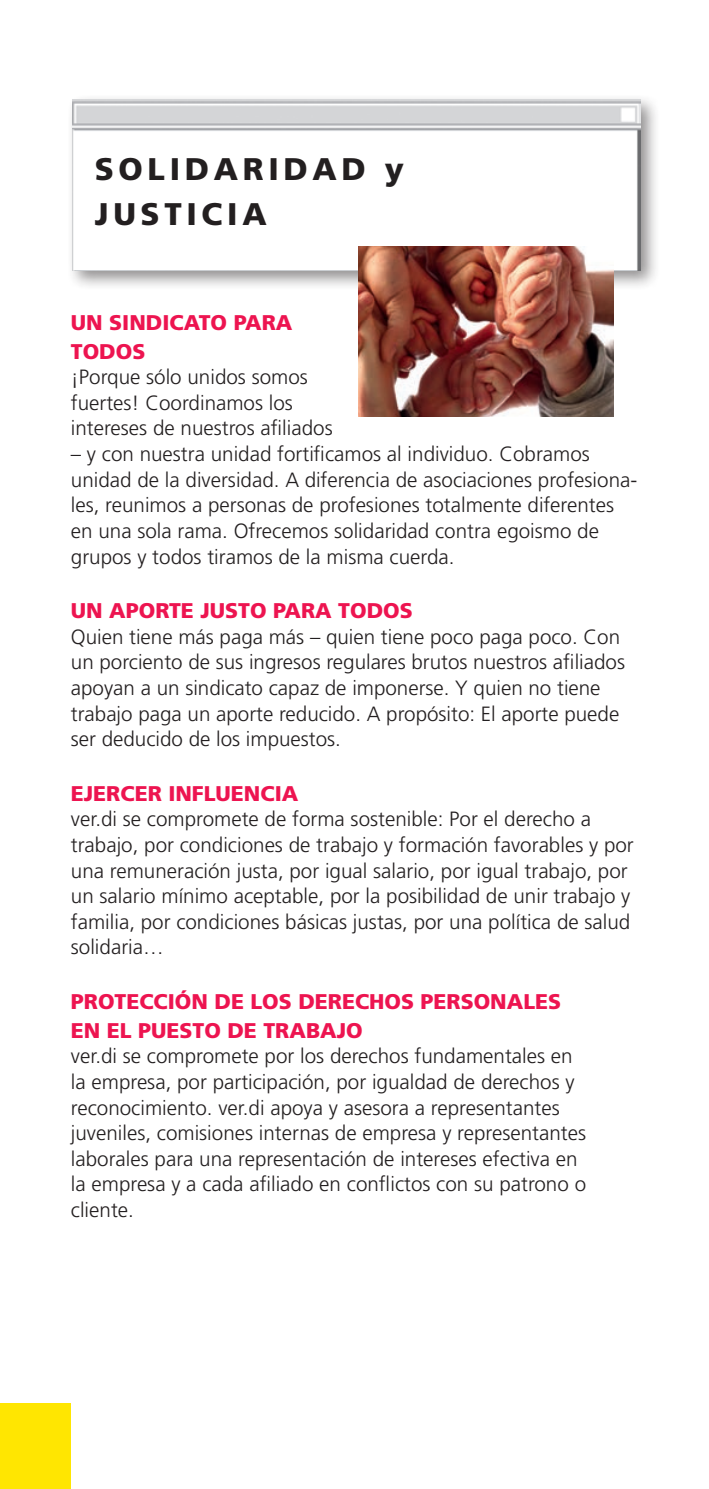
<style>
.page{position:relative;width:709px;height:1489px;background:#fff}
.page>*{position:absolute;margin:0;border:0;box-sizing:border-box;transform-origin:0 0}
.t1{font:900 31.25px/45px "Frutiger LT Pro";letter-spacing:.15em;color:#231f20}
.t2{font:900 21.25px/28.8px "Frutiger LT Pro";color:#ed1450}
.t3{font:300 20.5px/25.5px "Frutiger LT Pro";color:#231f20}
</style>
<div class="page">
<div style="left:66px;top:93px;width:595px;height:198px;background:#231f20;opacity:.5"></div>
<img style="left:73px;top:100px;width:567px;height:170px">
<div style="left:0;top:1403px;width:71px;height:85px;background:#ffe601"></div>
<img style="left:358px;top:246px;width:255px;height:170px">
<h1 class="t1" style="left:95px;top:146px;width:310px">SOLIDARIDAD y<br>JUSTICIA</h1>
<p class="t2" style="left:71px;top:308px;width:223px">UN SINDICATO PARA<br>TODOS</p>
<p class="t3" style="left:71px;top:364px;width:263px">¡Porque sólo unidos somos fuertes! Coordinamos los intereses de nuestros afiliados</p>
<p class="t3" style="left:71px;top:441px;width:568px">– y con nuestra unidad fortificamos al individuo. Cobramos unidad de la diversidad. A diferencia de asociaciones profesiona&shy;les, reunimos a personas de profesiones totalmente diferentes en una sola rama. Ofrecemos solidaridad contra egoismo de grupos y todos tiramos de la misma cuerda.</p>
<p class="t2" style="left:71px;top:596px;width:343px">UN APORTE JUSTO PARA TODOS</p>
<p class="t3" style="left:71px;top:624px;width:555px">Quien tiene más paga más – quien tiene poco paga poco. Con un porciento de sus ingresos regulares brutos nuestros afiliados apoyan a un sindicato capaz de imponerse. Y quien no tiene trabajo paga un aporte reducido. A propósito: El aporte puede ser deducido de los impuestos.</p>
<p class="t2" style="left:71px;top:778px;width:229px">EJERCER INFLUENCIA</p>
<p class="t3" style="left:71px;top:806px;width:564px">ver.di se compromete de forma sostenible: Por el derecho a trabajo, por condiciones de trabajo y formación favorables y por una remuneración justa, por igual salario, por igual trabajo, por un salario mínimo aceptable, por la posibilidad de unir trabajo y familia, por condiciones básicas justas, por una política de salud solidaria…</p>
<p class="t2" style="left:71px;top:987px;width:492px">PROTECCIÓN DE LOS DERECHOS PERSONALES<br>EN EL PUESTO DE TRABAJO</p>
<p class="t3" style="left:71px;top:1043px;width:517px">ver.di se compromete por los derechos fundamentales en la empresa, por participación, por igualdad de derechos y reconocimiento. ver.di apoya y asesora a representantes juveniles, comisiones internas de empresa y representantes laborales para una representación de intereses efectiva en la empresa y a cada afiliado en conflictos con su patrono o cliente.</p>
</div>
